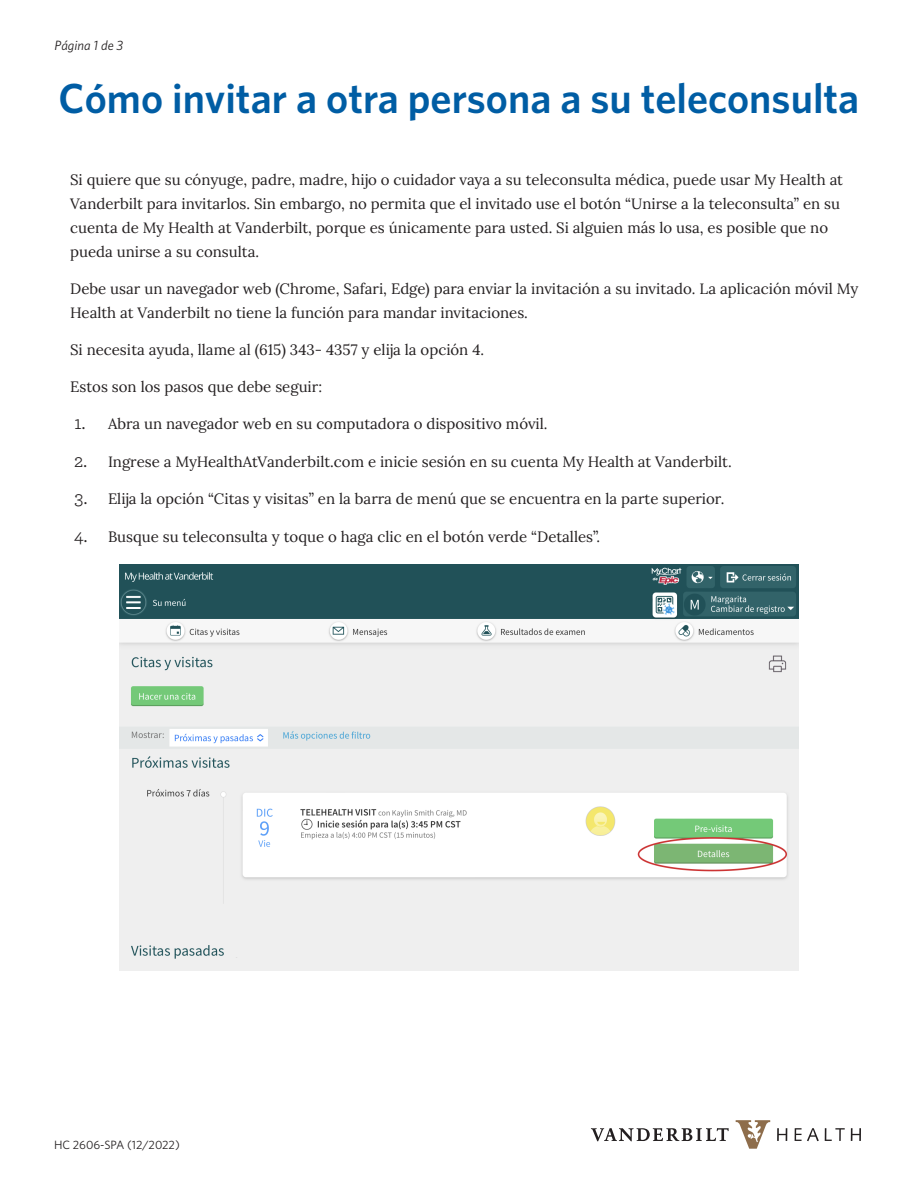
<style>
.page{position:relative;width:918px;height:1188px;background:#fff}
.page>*{position:absolute;margin:0;border:0;box-sizing:border-box;transform-origin:0 0}
.t1{font:600 42px "Whitney";color:#005da4}
.Body_text{font:15px/24px "Lora";color:#231f20}
.t2{font:italic 13.5px "Whitney";color:#231f20}
.t3{font:12px "Whitney";color:#231f20}
.s1{font-family:"Archer Pro";font-size:19.5px}
</style>
<div class="page">
<svg style="left:591px;top:1128px;width:138px;height:13px"></svg>
<svg style="left:736px;top:1120px;width:34px;height:29px"></svg>
<svg style="left:777px;top:1128px;width:10px;height:13px"></svg>
<svg style="left:851px;top:1128px;width:10px;height:13px"></svg>
<svg style="left:795px;top:1128px;width:24px;height:13px"></svg>
<svg style="left:825px;top:1128px;width:20px;height:13px"></svg>
<img style="left:120px;top:564px;width:678px;height:406px">
<p class="t2" style="left:55px;top:38px;width:70px">Página 1 de 3</p>
<p class="t1" style="left:59px;top:73px;width:802px">Cómo invitar a otra persona a su teleconsulta</p>
<p class="Body_text" style="left:70px;top:166px;width:774px">Si quiere que su cónyuge, padre, madre, hijo o cuidador vaya a su teleconsulta médica, puede usar My Health at Vanderbilt para invitarlos. Sin embargo, no permita que el invitado use el botón “Unirse a la teleconsulta” en su cuenta de My Health at Vanderbilt, porque es únicamente para usted. Si alguien más lo usa, es posible que no pueda unirse a su consulta.</p>
<p class="Body_text" style="left:70px;top:275px;width:790px">Debe usar un navegador web (Chrome, Safari, Edge) para enviar la invitación a su invitado. La aplicación móvil My<br>Health at Vanderbilt no tiene la función para mandar invitaciones.</p>
<p class="Body_text" style="left:70px;top:336px;width:415px">Si necesita ayuda, llame al (615) 343- 4357 y elija la opción 4.</p>
<p class="Body_text" style="left:70px;top:373px;width:253px">Estos son los pasos que debe seguir:</p>
<p class="Body_text" style="left:74px;top:411px;width:475px"><span class="s1">1.</span> Abra un navegador web en su computadora o dispositivo móvil.</p>
<p class="Body_text" style="left:74px;top:448px;width:659px"><span class="s1">2.</span> Ingrese a MyHealthAtVanderbilt.com e inicie sesión en su cuenta My Health at Vanderbilt.</p>
<p class="Body_text" style="left:74px;top:486px;width:652px"><span class="s1">3.</span> Elija la opción “Citas y visitas” en la barra de menú que se encuentra en la parte superior.</p>
<p class="Body_text" style="left:74px;top:523px;width:528px"><span class="s1">4.</span> Busque su teleconsulta y toque o haga clic en el botón verde “Detalles”.</p>
<p class="t3" style="left:54px;top:1137px;width:127px">HC 2606-SPA (12/2022)</p>
</div>
